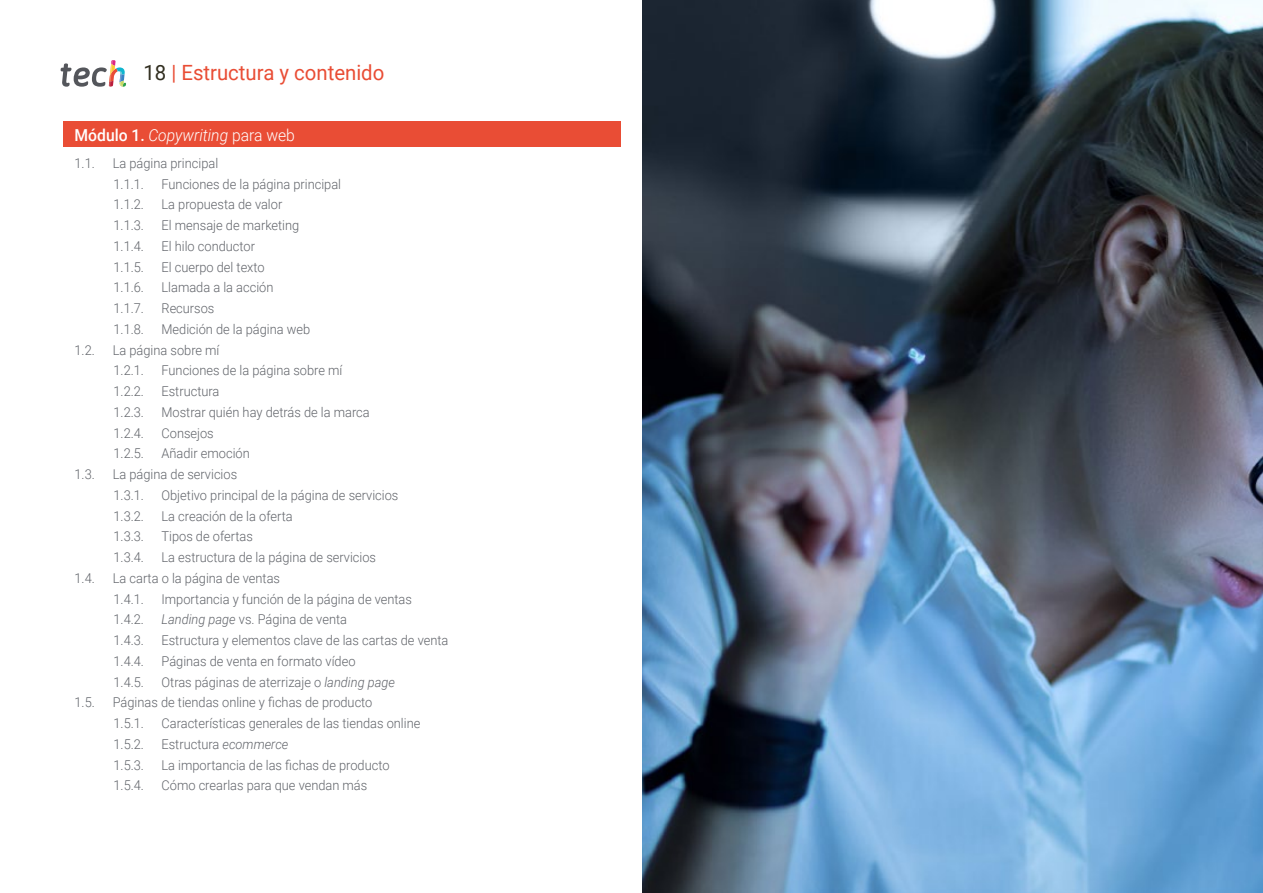
<style>
.page{position:relative;width:1263px;height:893px;background:#fff}
.page>*{position:absolute;margin:0;border:0;box-sizing:border-box;transform-origin:0 0}
.t1{font:21px "Roboto";color:#e94d35}
.t2{font:italic 300 16.5px "Roboto";color:#fff;scale:.95 1}
.t3{font:300 13.5px/20.7px "Roboto";color:#61646a;scale:.95 1}
.s1{color:#312e20}
.s2{font-weight:500;font-style:normal}
.s3{font-style:normal}
.s4{font-style:italic}
</style>
<div class="page">
<svg style="left:61px;top:60px;width:65px;height:27px"></svg>
<div style="left:63px;top:122px;width:557px;height:25px;background:#e94d35"></div>
<img style="left:642px;top:0;width:621px;height:893px">
<h1 class="t1" style="left:144px;top:57px;width:242px"><span class="s1">18</span> | Estructura y contenido</h1>
<p class="t2" style="left:75px;top:123px;width:234px"><span class="s2">Módulo 1.</span> Copywriting <span class="s3">para web</span></p>
<p class="t3" style="left:75px;top:152px;width:23px">1.1.</p>
<p class="t3" style="left:113px;top:152px;width:112px">La página principal<br>1.1.1.</p>
<p class="t3" style="left:162px;top:173px;width:190px">Funciones de la página principal</p>
<p class="t3" style="left:114px;top:194px;width:34px">1.1.2.</p>
<p class="t3" style="left:162px;top:194px;width:129px">La propuesta de valor</p>
<p class="t3" style="left:114px;top:214px;width:34px">1.1.3.</p>
<p class="t3" style="left:162px;top:214px;width:146px">El mensaje de marketing</p>
<p class="t3" style="left:114px;top:235px;width:34px">1.1.4.</p>
<p class="t3" style="left:162px;top:235px;width:100px">El hilo conductor</p>
<p class="t3" style="left:114px;top:256px;width:34px">1.1.5.</p>
<p class="t3" style="left:162px;top:256px;width:110px">El cuerpo del texto</p>
<p class="t3" style="left:114px;top:277px;width:34px">1.1.6.</p>
<p class="t3" style="left:162px;top:277px;width:119px">Llamada a la acción</p>
<p class="t3" style="left:114px;top:297px;width:34px">1.1.7.</p>
<p class="t3" style="left:162px;top:297px;width:57px">Recursos</p>
<p class="t3" style="left:114px;top:318px;width:34px">1.1.8.</p>
<p class="t3" style="left:162px;top:318px;width:158px">Medición de la página web</p>
<p class="t3" style="left:75px;top:339px;width:23px">1.2.</p>
<p class="t3" style="left:113px;top:339px;width:114px">La página sobre mí<br>1.2.1.</p>
<p class="t3" style="left:162px;top:360px;width:192px">Funciones de la página sobre mí</p>
<p class="t3" style="left:114px;top:380px;width:34px">1.2.2.</p>
<p class="t3" style="left:162px;top:380px;width:63px">Estructura</p>
<p class="t3" style="left:114px;top:401px;width:34px">1.2.3.</p>
<p class="t3" style="left:162px;top:401px;width:221px">Mostrar quién hay detrás de la marca</p>
<p class="t3" style="left:114px;top:422px;width:34px">1.2.4.</p>
<p class="t3" style="left:162px;top:422px;width:57px">Consejos</p>
<p class="t3" style="left:114px;top:443px;width:34px">1.2.5.</p>
<p class="t3" style="left:162px;top:443px;width:94px">Añadir emoción</p>
<p class="t3" style="left:75px;top:463px;width:23px">1.3.</p>
<p class="t3" style="left:113px;top:463px;width:132px">La página de servicios<br>1.3.1.</p>
<p class="t3" style="left:162px;top:484px;width:251px">Objetivo principal de la página de servicios</p>
<p class="t3" style="left:114px;top:505px;width:34px">1.3.2.</p>
<p class="t3" style="left:162px;top:505px;width:140px">La creación de la oferta</p>
<p class="t3" style="left:114px;top:526px;width:34px">1.3.3.</p>
<p class="t3" style="left:162px;top:526px;width:98px">Tipos de ofertas</p>
<p class="t3" style="left:114px;top:546px;width:34px">1.3.4.</p>
<p class="t3" style="left:162px;top:546px;width:227px">La estructura de la página de servicios</p>
<p class="t3" style="left:75px;top:567px;width:23px">1.4.</p>
<p class="t3" style="left:113px;top:567px;width:178px">La carta o la página de ventas<br>1.4.1.</p>
<p class="t3" style="left:162px;top:588px;width:265px">Importancia y función de la página de ventas</p>
<p class="t3" style="left:114px;top:609px;width:34px">1.4.2.</p>
<p class="t3" style="left:162px;top:609px;width:197px"><span class="s4">Landing page</span> vs. Página de venta</p>
<p class="t3" style="left:114px;top:629px;width:34px">1.4.3.</p>
<p class="t3" style="left:162px;top:629px;width:304px">Estructura y elementos clave de las cartas de venta</p>
<p class="t3" style="left:114px;top:650px;width:34px">1.4.4.</p>
<p class="t3" style="left:162px;top:650px;width:206px">Páginas de venta en formato vídeo</p>
<p class="t3" style="left:114px;top:671px;width:34px">1.4.5.</p>
<p class="t3" style="left:162px;top:671px;width:247px">Otras páginas de aterrizaje o <span class="s4">landing page</span></p>
<p class="t3" style="left:75px;top:692px;width:23px">1.5.</p>
<p class="t3" style="left:113px;top:692px;width:275px">Páginas de tiendas online y fichas de producto<br>1.5.1.</p>
<p class="t3" style="left:162px;top:712px;width:274px">Características generales de las tiendas online</p>
<p class="t3" style="left:114px;top:733px;width:34px">1.5.2.</p>
<p class="t3" style="left:162px;top:733px;width:135px">Estructura <span class="s4">ecommerce</span></p>
<p class="t3" style="left:114px;top:754px;width:34px">1.5.3.</p>
<p class="t3" style="left:162px;top:754px;width:241px">La importancia de las fichas de producto</p>
<p class="t3" style="left:114px;top:775px;width:34px">1.5.4.</p>
<p class="t3" style="left:162px;top:775px;width:218px">Cómo crearlas para que vendan más</p>
</div>
